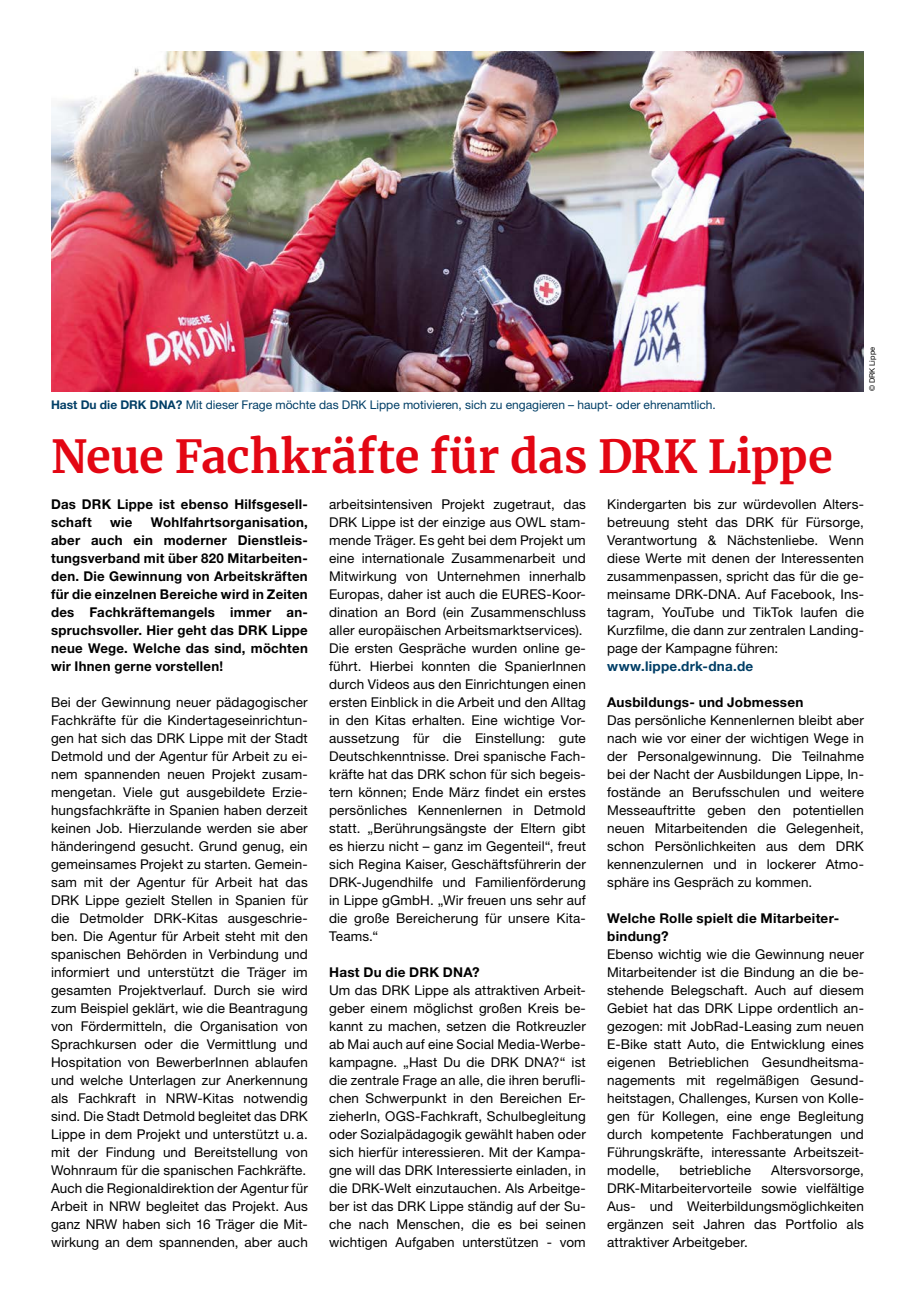
<style>
.page{position:relative;width:915px;height:1297px;background:#fff}
.page>*{position:absolute;margin:0;border:0;box-sizing:border-box;transform-origin:0 0}
.MGB_Headline{font:700 45px "Merriweather";color:#e30613}
.MGB_Copy{font:13.5px/18px "Helvetica Neue LT Pro";letter-spacing:.01em;color:#000;text-align:justify}
.MGB_Copy-2{font:700 13.5px/18px "Helvetica Neue LT Pro";letter-spacing:.02em;color:#000}
.MGB_Info{font:700 13.5px "Helvetica Neue LT Pro";letter-spacing:.02em;color:#003e66}
.MGB_BU{font:12px "Helvetica Neue LT Pro";color:#003e66}
.MGB_Fotocredits{font:7.5px "Helvetica Neue LT Pro";color:#000}
.s1{font-weight:700}
</style>
<div class="page">
<img style="left:51px;top:51px;width:812px;height:340px">
<p class="MGB_BU" style="left:51px;top:397px;width:666px"><span class="s1">Hast Du die DRK DNA?</span> Mit dieser Frage möchte das DRK Lippe motivieren, sich zu engagieren – haupt- oder ehrenamtlich.</p>
<p class="MGB_Fotocredits" style="left:867px;top:391px;width:46px;rotate:-90deg">© DRK Lippe</p>
<p class="MGB_Headline" style="left:51px;top:425px;width:783px">Neue Fachkräfte für das DRK Lippe</p>
<p class="MGB_Copy-2" style="left:51px;top:494px;width:258px">Das DRK Lippe ist ebenso Hilfsgesell&shy;schaft</p>
<p class="MGB_Copy" style="left:329px;top:494px;width:258px">arbeitsintensiven Projekt zugetraut, das DRK Lippe ist der einzige aus OWL stam&shy;mende Träger. Es geht bei dem Projekt um eine internationale Zusammenarbeit und Mitwirkung von Unternehmen innerhalb Europas, daher ist auch die EURES-Koor&shy;dination an Bord (ein Zusammenschluss aller europäischen Arbeitsmarktservices).</p>
<p class="MGB_Copy" style="left:329px;top:638px;width:258px">Die ersten Gespräche wurden online ge&shy;führt. Hierbei konnten die SpanierInnen durch Videos aus den Einrichtungen einen ersten Einblick in die Arbeit und den Alltag in den Kitas erhalten. Eine wichtige Vor&shy;aussetzung für die Einstellung: gute Deutschkenntnisse. Drei spanische Fach&shy;kräfte hat das DRK schon für sich begeis&shy;tern können; Ende März findet ein erstes persönliches Kennenlernen in Detmold statt. „Berührungsängste der Eltern gibt es hierzu nicht – ganz im Gegenteil“, freut sich Regina Kaiser, Geschäftsführerin der DRK-Jugendhilfe und Familienförderung in Lippe gGmbH. „Wir freuen uns sehr auf die große Bereicherung für unsere Kita-Teams.“</p>
<p class="MGB_Copy-2" style="left:329px;top:962px;width:152px">Hast Du die DRK DNA?</p>
<p class="MGB_Copy" style="left:329px;top:980px;width:258px">Um das DRK Lippe als attraktiven Arbeit&shy;geber einem möglichst großen Kreis be&shy;kannt zu machen, setzen die Rotkreuzler ab Mai auch auf eine Social Media-Werbe&shy;kampagne. „Hast Du die DRK DNA?“ ist die zentrale Frage an alle, die ihren berufli&shy;chen Schwerpunkt in den Bereichen Er&shy;zieherIn, OGS-Fachkraft, Schulbegleitung oder Sozialpädagogik gewählt haben oder sich hierfür interessieren. Mit der Kampa&shy;gne will das DRK Interessierte einladen, in die DRK-Welt einzutauchen. Als Arbeitge&shy;ber ist das DRK Lippe ständig auf der Su&shy;che nach Menschen, die es bei seinen wichtigen Aufgaben unterstützen - vom</p>
<p class="MGB_Copy" style="left:607px;top:494px;width:258px">Kindergarten bis zur würdevollen Alters&shy;betreuung steht das DRK für Fürsorge, Verantwortung &amp; Nächstenliebe. Wenn diese Werte mit denen der Interessenten zusammenpassen, spricht das für die ge&shy;meinsame DRK-DNA. Auf Facebook, Ins&shy;tagram, YouTube und TikTok laufen die Kurzfilme, die dann zur zentralen Landing&shy;page der Kampagne führen:</p>
<p class="MGB_Info" style="left:607px;top:657px;width:148px">www.lippe.drk-dna.de</p>
<p class="MGB_Copy-2" style="left:607px;top:692px;width:198px">Ausbildungs- und Jobmessen</p>
<p class="MGB_Copy" style="left:607px;top:710px;width:258px">Das persönliche Kennenlernen bleibt aber nach wie vor einer der wichtigen Wege in der Personalgewinnung. Die Teilnahme bei der Nacht der Ausbildungen Lippe, In&shy;fostände an Berufsschulen und weitere Messeauftritte geben den potentiellen neuen Mitarbeitenden die Gelegenheit, schon Persönlichkeiten aus dem DRK kennenzulernen und in lockerer Atmo&shy;sphäre ins Gespräch zu kommen.</p>
<p class="MGB_Copy-2" style="left:607px;top:908px;width:232px">Welche Rolle spielt die Mitarbeiter&shy;bindung?</p>
<p class="MGB_Copy" style="left:607px;top:944px;width:258px">Ebenso wichtig wie die Gewinnung neuer Mitarbeitender ist die Bindung an die be&shy;stehende Belegschaft. Auch auf diesem Gebiet hat das DRK Lippe ordentlich an&shy;gezogen: mit JobRad-Leasing zum neuen E-Bike statt Auto, die Entwicklung eines eigenen Betrieblichen Gesundheitsma&shy;nagements mit regelmäßigen Gesund&shy;heitstagen, Challenges, Kursen von Kolle&shy;gen für Kollegen, eine enge Begleitung durch kompetente Fachberatungen und Führungskräfte, interessante Arbeitszeit&shy;modelle,</p>
<p class="MGB_Copy-2" style="left:51px;top:512px;width:258px;text-align:justify;text-indent:100px">Wohlfahrtsorganisation, aber auch ein moderner Dienstleis&shy;tungsverband mit über 820 Mitarbeiten&shy;den. Die Gewinnung von Arbeitskräften für die einzelnen Bereiche wird in Zeiten des Fachkräftemangels immer an&shy;spruchsvoller. Hier geht das DRK Lippe neue Wege. Welche das sind, möchten wir Ihnen gerne vorstellen!</p>
<p class="MGB_Copy" style="left:51px;top:692px;width:258px">Bei der Gewinnung neuer pädagogischer Fachkräfte für die Kindertageseinrichtun&shy;gen hat sich das DRK Lippe mit der Stadt Detmold und der Agentur für Arbeit zu ei&shy;nem spannenden neuen Projekt zusam&shy;mengetan. Viele gut ausgebildete Erzie&shy;hungsfachkräfte in Spanien haben derzeit keinen Job. Hierzulande werden sie aber händeringend gesucht. Grund genug, ein gemeinsames Projekt zu starten. Gemein&shy;sam mit der Agentur für Arbeit hat das DRK Lippe gezielt Stellen in Spanien für die Detmolder DRK-Kitas ausgeschrie&shy;ben. Die Agentur für Arbeit steht mit den spanischen Behörden in Verbindung und informiert und unterstützt die Träger im gesamten Projektverlauf. Durch sie wird zum Beispiel geklärt, wie die Beantragung von Fördermitteln, die Organisation von Sprachkursen oder die Vermittlung und Hospitation von BewerberInnen ablaufen und welche Unterlagen zur Anerkennung als Fachkraft in NRW-Kitas notwendig sind. Die Stadt Detmold begleitet das DRK Lippe in dem Projekt und unterstützt u.a. mit der Findung und Bereitstellung von Wohnraum für die spanischen Fachkräfte.</p>
<p class="MGB_Copy" style="left:51px;top:1178px;width:258px">Auch die Regionaldirektion der Agentur für Arbeit in NRW begleitet das Projekt. Aus ganz NRW haben sich 16 Träger die Mit&shy;wirkung an dem spannenden, aber auch</p>
<p class="MGB_Copy-2" style="left:110px;top:512px;width:24px">wie</p>
<p class="MGB_Copy" style="left:607px;top:1160px;width:258px;text-indent:164px">Altersvorsorge, DRK-Mitarbeitervorteile sowie vielfältige Aus- und Weiterbildungsmöglichkeiten ergänzen seit Jahren das Portfolio als attraktiver Arbeitgeber.</p>
<p class="MGB_Copy" style="left:679px;top:1160px;width:73px">betriebliche</p>
</div>
